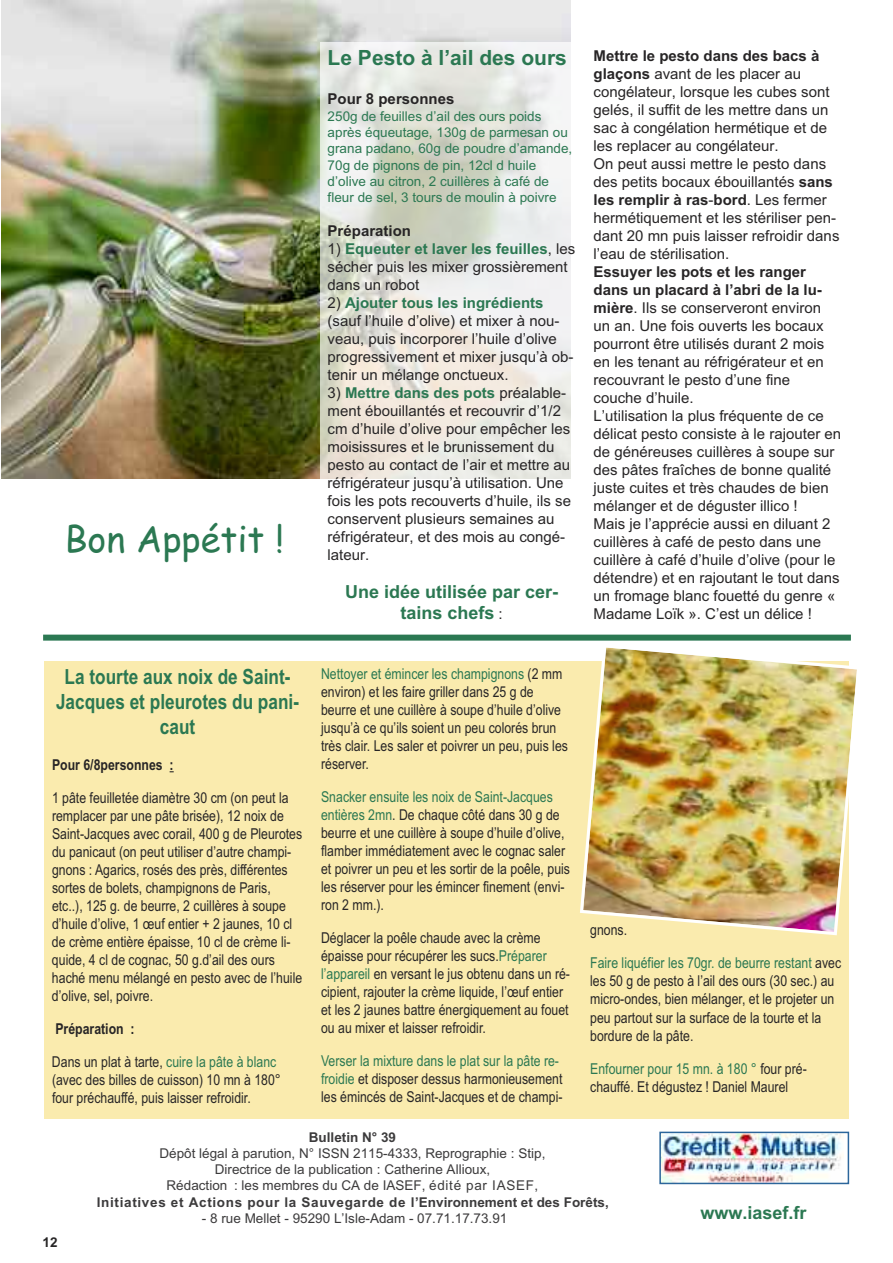
<style>
.page{position:relative;width:893px;height:1263px;background:#fff}
.page>*{position:absolute;margin:0;border:0;box-sizing:border-box;transform-origin:0 0}
.t1{font:36px "Comic Sans MS";color:#2b7852}
.t2{font:700 21px/25.2px "Arial Narrow";color:#2b7852;text-align:center}
.t3{font:700 21px "Arial";color:#2b7852}
.t4{font:700 18px/21.6px "Arial";color:#2b7852;text-align:center}
.t5{font:15px/18px "Arial Narrow";color:#272526}
.t6{font:15px/18px "Arial";color:#272526}
.t7{font:15px/33px "Arial Narrow";color:#2b7852}
.t8{font:700 15px "Arial Narrow";color:#272526}
.t9{font:700 15px "Arial";color:#272526}
.t10{font:13.5px/16.2px "Arial";color:#2b7852}
.t11{font:13.5px/16.2px "Arial";color:#3c3b3c;text-align:center}
.t12{font:700 13.5px "Arial";letter-spacing:.05em;color:#3c3b3c}
.t13{font:700 13.5px "Arial";color:#3c3b3c}
.t14{font:700 13.5px "Arial";color:#272526}
.s1{font-weight:700;color:#2b7852}
.s2{font-weight:400;font-size:15px;color:#272526}
.s3{font-weight:700}
.s4{color:#2b7852}
.s5{color:#272526}
</style>
<div class="page">
<img style="left:662px;top:1135px;width:180px;height:46px">
<div style="left:659px;top:1132px;width:190px;height:52px;border:2px solid #2c669b"></div>
<div style="left:45px;top:661px;width:804px;height:457px;background:#faebae"></div>
<img style="left:580px;top:647px;width:277px;height:289px">
<img style="left:1px;top:1px;width:569px;height:477px">
<div style="left:43px;top:635px;width:808px;height:6px;background:#2b7852"></div>
<div style="left:320px;top:43px;width:529px;height:585px;background:#fff;opacity:.7"></div>
<h1 class="t1" style="left:65px;top:518px;width:221px">Bon Appétit !</h1>
<h2 class="t3" style="left:328px;top:46px;width:241px">Le Pesto à l’ail des ours</h2>
<p class="t9" style="left:328px;top:90px;width:128px">Pour 8 personnes</p>
<p class="t10" style="left:328px;top:108px;width:246px">250g de feuilles d’ail des ours poids après équeutage, 130g de parmesan ou grana padano, 60g de poudre d’amande, 70g de pignons de pin, 12cl d huile d’olive au citron, 2 cuillères à café de fleur de sel, 3 tours de moulin à poivre</p>
<p class="t9" style="left:328px;top:222px;width:85px">Préparation</p>
<p class="t6" style="left:328px;top:239px;width:249px">1) <span class="s1">Equeuter et laver les feuilles</span>, les sécher puis les mixer grossièrement dans un robot</p>
<p class="t6" style="left:328px;top:293px;width:247px">2) <span class="s1">Ajouter tous les ingrédients </span>(sauf l’huile d’olive) et mixer à nou&shy;veau, puis incorporer l’huile d’olive progressivement et mixer jusqu’à ob&shy;tenir un mélange onctueux.</p>
<p class="t6" style="left:328px;top:383px;width:245px">3) <span class="s1">Mettre dans des pots</span> préalable&shy;ment ébouillantés et recouvrir d’1/2 cm d’huile d’olive pour empêcher les moisissures et le brunissement du pesto au contact de l’air et mettre au réfrigérateur jusqu’à utilisation. Une fois les pots recouverts d’huile, ils se conservent plusieurs semaines au réfrigérateur, et des mois au congé&shy;lateur.</p>
<p class="t4" style="left:345px;top:581px;width:214px">Une idée utilisée par cer&shy;tains chefs <span class="s2">:</span></p>
<p class="t6" style="left:593px;top:47px;width:247px"><span class="s3">Mettre le pesto dans des bacs à glaçons</span> avant de les placer au congélateur, lorsque les cubes sont gelés, il suffit de les mettre dans un sac à congélation hermétique et de les replacer au congélateur.<br>On peut aussi mettre le pesto dans des petits bocaux ébouillantés <span class="s3">sans les remplir à ras</span>-<span class="s3">bord</span>. Les fermer hermétiquement et les stériliser pen&shy;dant 20 mn puis laisser refroidir dans l’eau de stérilisation.</p>
<p class="t6" style="left:593px;top:263px;width:249px"><span class="s3">Essuyer les pots et les ranger dans un placard à l’abri de la lu&shy;mière</span>. Ils se conserveront environ un an. Une fois ouverts les bocaux pourront être utilisés durant 2 mois en les tenant au réfrigérateur et en recouvrant le pesto d’une fine couche d’huile.<br>L’utilisation la plus fréquente de ce délicat pesto consiste à le rajouter en de généreuses cuillères à soupe sur des pâtes fraîches de bonne qualité juste cuites et très chaudes de bien mélanger et de déguster illico !<br>Mais je l’apprécie aussi en diluant 2 cuillères à café de pesto dans une cuillère à café d’huile d’olive (pour le détendre) et en rajoutant le tout dans un fromage blanc fouetté du genre « Madame Loïk ». C’est un délice !</p>
<h2 class="t2" style="left:56px;top:664px;width:245px">La tourte aux noix de Saint-<br>Jacques et pleurotes du pani&shy;caut</h2>
<p class="t8" style="left:52px;top:756px;width:123px">Pour 6/8personnes :</p>
<p class="t5" style="left:52px;top:789px;width:252px">1 pâte feuilletée diamètre 30 cm (on peut la remplacer par une pâte brisée), 12 noix de Saint-Jacques avec corail, 400 g de Pleurotes du panicaut (on peut utiliser d’autre champi&shy;gnons : Agarics, rosés des près, différentes sortes de bolets, champignons de Paris, etc..), 125 g. de beurre, 2 cuillères à soupe d’huile d’olive, 1 œuf entier + 2 jaunes, 10 cl de crème entière épaisse, 10 cl de crème li&shy;quide, 4 cl de cognac, 50 g.d’ail des ours haché menu mélangé en pesto avec de l’huile d’olive, sel, poivre.</p>
<p class="t8" style="left:55px;top:1020px;width:81px">Préparation :</p>
<p class="t5" style="left:52px;top:1053px;width:230px">Dans un plat à tarte, <span class="s4">cuire la pâte à blanc </span>(avec des billes de cuisson) 10 mn à 180° four préchauffé, puis laisser refroidir.</p>
<p class="t5" style="left:321px;top:665px;width:248px"><span class="s4">Nettoyer et émincer les champignons</span> (2 mm environ) et les faire griller dans 25 g de beurre et une cuillère à soupe d’huile d’olive jusqu’à ce qu’ils soient un peu colorés brun très clair. Les saler et poivrer un peu, puis les réserver.</p>
<p class="t5" style="left:321px;top:788px;width:250px"><span class="s4">Snacker ensuite les noix de Saint-Jacques entières 2mn</span>. De chaque côté dans 30 g de beurre et une cuillère à soupe d’huile d’olive, flamber immédiatement avec le cognac saler et poivrer un peu et les sortir de la poêle, puis les réserver pour les émincer finement (envi&shy;ron 2 mm.).</p>
<p class="t5" style="left:321px;top:929px;width:250px">Déglacer la poêle chaude avec la crème épaisse pour récupérer les sucs.<span class="s4">Préparer l’appareil</span> en versant le jus obtenu dans un ré&shy;cipient, rajouter la crème liquide, l’œuf entier et les 2 jaunes battre énergiquement au fouet ou au mixer et laisser refroidir.</p>
<p class="t5" style="left:321px;top:1052px;width:243px"><span class="s4">Verser la mixture dans le plat sur la pâte re&shy;froidie</span> et disposer dessus harmonieusement les émincés de Saint-Jacques et de champi-</p>
<p class="t7" style="left:590px;top:914px;width:252px"><span class="s5">gnons.<br></span>Faire liquéfier les 70gr. de beurre restant <span class="s5">avec</span></p>
<p class="t5" style="left:590px;top:972px;width:246px">les 50 g de pesto à l’ail des ours (30 sec.) au micro-ondes, bien mélanger, et le projeter un peu partout sur la surface de la tourte et la bordure de la pâte.</p>
<p class="t5" style="left:590px;top:1059px;width:218px"><span class="s4">Enfourner pour 15 mn. à 180 °</span> four pré&shy;chauffé. Et dégustez ! Daniel Maurel</p>
<p class="t14" style="left:43px;top:1234px;width:17px">12</p>
<p class="t13" style="left:309px;top:1129px;width:89px">Bulletin N° 39</p>
<p class="t11" style="left:159px;top:1145px;width:387px">Dépôt légal à parution, N° ISSN 2115-4333, Reprographie : Stip,<br>Directrice de la publication : Catherine Allioux,<br>Rédaction : les membres du CA de IASEF, édité par IASEF,</p>
<p class="t12" style="left:97px;top:1194px;width:513px">Initiatives et Actions pour la Sauvegarde de l’Environnement et des Forêts,</p>
<p class="t11" style="left:202px;top:1210px;width:307px">- 8 rue Mellet - 95290 L’Isle-Adam - 07.71.17.73.91</p>
<p class="t4" style="left:701px;top:1202px;width:108px">www.iasef.fr</p>
</div>
